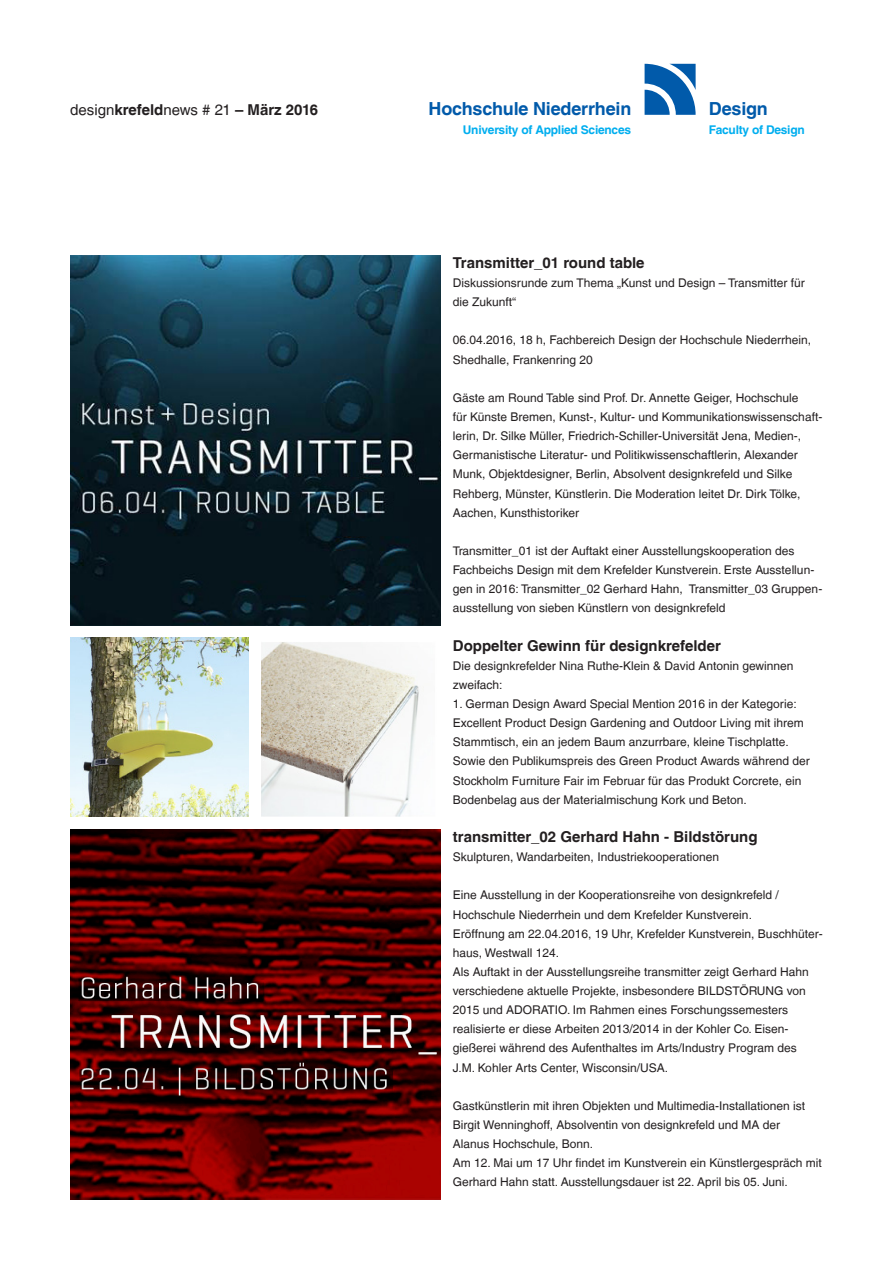
<style>
.page{position:relative;width:893px;height:1263px;background:#fff}
.page>*{position:absolute;margin:0;border:0;box-sizing:border-box;transform-origin:0 0}
.t1{font:700 18px "Helvetica LT";letter-spacing:-.01em;color:#015aaa}
.t2{font:700 15px "Helvetica LT";color:#231f20}
.t3{font:12px/19.2px "Helvetica LT";color:#231f20}
.t4{font:700 12px "Helvetica LT";letter-spacing:-.02em;color:#00aeef}
.s1{font-weight:400}
</style>
<div class="page">
<svg style="left:645px;top:64px;width:51px;height:51px"></svg>
<img style="left:70px;top:255px;width:370px;height:370px">
<img style="left:70px;top:829px;width:370px;height:370px">
<img style="left:70px;top:638px;width:179px;height:178px">
<img style="left:261px;top:642px;width:163px;height:174px">
<p class="t2" style="left:70px;top:100px;width:249px"><span class="s1">design</span>krefeld<span class="s1">news # 21</span> – März 2016</p>
<h1 class="t1" style="left:429px;top:97px;width:204px">Hochschule Niederrhein</h1>
<p class="t4" style="left:463px;top:122px;width:170px">University of Applied Sciences</p>
<h1 class="t1" style="left:709px;top:97px;width:61px">Design</h1>
<p class="t4" style="left:709px;top:122px;width:97px">Faculty of Design</p>
<p class="t2" style="left:453px;top:253px;width:193px">Transmitter_01 round table</p>
<p class="t3" style="left:453px;top:273px;width:353px">Diskussionsrunde zum Thema „Kunst und Design – Transmitter für die Zukunft“</p>
<p class="t3" style="left:453px;top:331px;width:360px">06.04.2016, 18 h, Fachbereich Design der Hochschule Niederrhein,<br>Shedhalle, Frankenring 20</p>
<p class="t3" style="left:453px;top:388px;width:371px">Gäste am Round Table sind Prof. Dr. Annette Geiger, Hochschule<br>für Künste Bremen, Kunst-, Kultur- und Kommunikationswissenschaft&shy;lerin, Dr. Silke Müller, Friedrich-Schiller-Universität Jena, Medien-, Germanistische Literatur- und Politikwissenschaftlerin, Alexander Munk, Objektdesigner, Berlin, Absolvent designkrefeld und Silke Rehberg, Münster, Künstlerin. Die Moderation leitet Dr. Dirk Tölke, Aachen, Kunsthistoriker</p>
<p class="t3" style="left:453px;top:541px;width:371px">Transmitter_01 ist der Auftakt einer Ausstellungskooperation des Fachbeichs Design mit dem Krefelder Kunstverein. Erste Ausstellun&shy;gen in 2016: Transmitter_02 Gerhard Hahn, Transmitter_03 Gruppen&shy;ausstellung von sieben Künstlern von designkrefeld</p>
<p class="t2" style="left:453px;top:636px;width:270px">Doppelter Gewinn für designkrefelder</p>
<p class="t3" style="left:453px;top:656px;width:342px">Die designkrefelder Nina Ruthe-Klein &amp; David Antonin gewinnen zweifach:</p>
<p class="t3" style="left:453px;top:694px;width:358px">1. German Design Award Special Mention 2016 in der Kategorie:<br>Excellent Product Design Gardening and Outdoor Living mit ihrem Stammtisch, ein an jedem Baum anzurrbare, kleine Tischplatte.<br>Sowie den Publikumspreis des Green Product Awards während der Stockholm Furniture Fair im Februar für das Produkt Corcrete, ein Bodenbelag aus der Materialmischung Kork und Beton.</p>
<p class="t2" style="left:453px;top:827px;width:306px">transmitter_02 Gerhard Hahn - Bildstörung</p>
<p class="t3" style="left:453px;top:847px;width:268px">Skulpturen, Wandarbeiten, Industriekooperationen</p>
<p class="t3" style="left:453px;top:885px;width:371px">Eine Ausstellung in der Kooperationsreihe von designkrefeld / Hochschule Niederrhein und dem Krefelder Kunstverein.<br>Eröffnung am 22.04.2016, 19 Uhr, Krefelder Kunstverein, Buschhüter&shy;haus, Westwall 124.<br>Als Auftakt in der Ausstellungsreihe transmitter zeigt Gerhard Hahn verschiedene aktuelle Projekte, insbesondere BILDSTÖRUNG von 2015 und ADORATIO. Im Rahmen eines Forschungssemesters realisierte er diese Arbeiten 2013/2014 in der Kohler Co. Eisen&shy;gießerei während des Aufenthaltes im Arts/Industry Program des<br>J.M. Kohler Arts Center, Wisconsin/USA.</p>
<p class="t3" style="left:453px;top:1096px;width:370px">Gastkünstlerin mit ihren Objekten und Multimedia-Installationen ist Birgit Wenninghoff, Absolventin von designkrefeld und MA der<br>Alanus Hochschule, Bonn.<br>Am 12. Mai um 17 Uhr findet im Kunstverein ein Künstlergespräch mit Gerhard Hahn statt. Ausstellungsdauer ist 22. April bis 05. Juni.</p>
</div>
